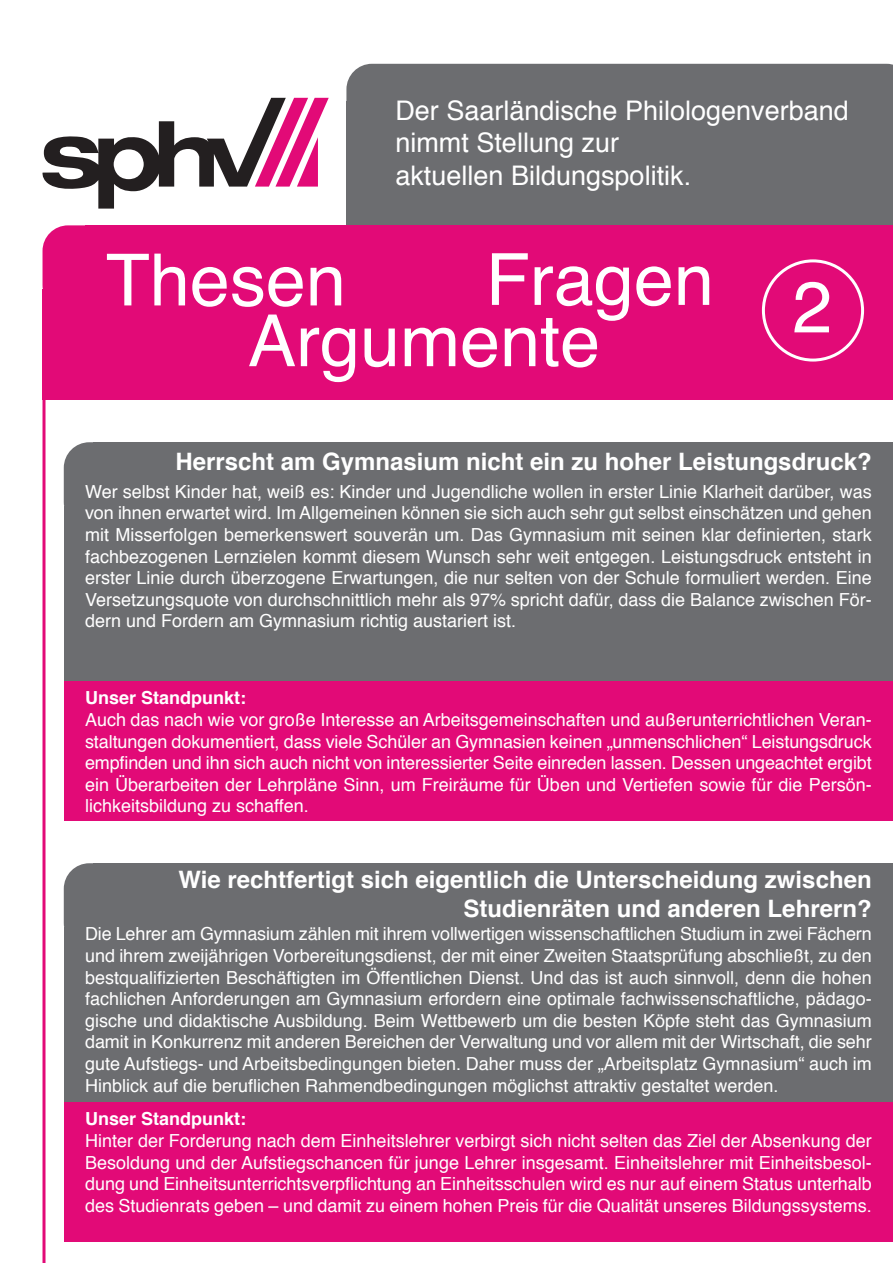
<style>
.page{position:relative;width:893px;height:1263px;background:#fff}
.page>*{position:absolute;margin:0;border:0;box-sizing:border-box;transform-origin:0 0}
.t1{font:72px/61.3px "Helvetica";color:#fff}
.t2{font:27px/32.4px "Helvetica";color:#fff}
.t3{font:700 24px/28.8px "Helvetica";color:#fff;text-align:right}
.t4{font:18px/21.6px "Helvetica";color:#fff;text-align:justify}
.t5{font:700 18px "Helvetica";color:#fff}
</style>
<div class="page">
<div style="left:64px;top:1097px;width:829px;height:145px;background:#e20a77"></div>
<div style="left:64px;top:676px;width:829px;height:145px;background:#e20a77"></div>
<div style="left:346px;top:64px;width:547px;height:37px;background:#6c6d70"></div>
<div style="left:346px;top:101px;width:547px;height:124px;background:#6c6d70"></div>
<div style="left:43px;top:225px;width:85px;height:85px;background:#e20a77;border-radius:26px"></div>
<div style="left:85px;top:225px;width:808px;height:85px;background:#e20a77"></div>
<div style="left:43px;top:289px;width:850px;height:111px;background:#e20a77"></div>
<div style="left:64px;top:442px;width:88px;height:85px;background:#6c6d70;border-radius:26px"></div>
<div style="left:93px;top:442px;width:800px;height:85px;background:#6c6d70"></div>
<div style="left:64px;top:506px;width:829px;height:174px;background:#6c6d70"></div>
<svg style="left:762px;top:259px;width:102px;height:103px"></svg>
<div style="left:64px;top:863px;width:88px;height:85px;background:#6c6d70;border-radius:26px"></div>
<div style="left:93px;top:863px;width:800px;height:85px;background:#6c6d70"></div>
<div style="left:64px;top:927px;width:829px;height:174px;background:#6c6d70"></div>
<hr style="left:43px;top:400px;width:3px;height:863px;background:#e20a77">
<svg style="left:42px;top:98px;width:287px;height:111px"></svg>
<h2 class="t2" style="left:395px;top:96px;width:455px">Der Saarländische Philologenverband nimmt Stellung zur<br>aktuellen Bildungspolitik.</h2>
<h1 class="t1" style="left:248px;top:255px;width:467px;text-indent:238px">Fragen<br>Argumente</h1>
<h1 class="t1" style="left:106px;top:255px;width:242px">Thesen</h1>
<h1 class="t1" style="left:792px;top:282px;width:42px">2</h1>
<h3 class="t3" style="left:175px;top:449px;width:698px">Herrscht am Gymnasium nicht ein zu hoher Leistungsdruck?</h3>
<p class="t4" style="left:85px;top:482px;width:788px">Wer selbst Kinder hat, weiß es: Kinder und Jugendliche wollen in erster Linie Klarheit darüber, was von ihnen erwartet wird. Im Allgemeinen können sie sich auch sehr gut selbst einschätzen und gehen mit Misserfolgen bemerkenswert souverän um. Das Gymnasium mit seinen klar definierten, stark fachbezogenen Lernzielen kommt diesem Wunsch sehr weit entgegen. Leistungsdruck entsteht in erster Linie durch überzogene Erwartungen, die nur selten von der Schule formuliert werden. Eine Versetzungsquote von durchschnittlich mehr als 97% spricht dafür, dass die Balance zwischen För&shy;dern und Fordern am Gymnasium richtig austariert ist.</p>
<p class="t5" style="left:85px;top:690px;width:163px">Unser Standpunkt:</p>
<p class="t4" style="left:85px;top:710px;width:788px">Auch das nach wie vor große Interesse an Arbeitsgemeinschaften und außerunterrichtlichen Veran&shy;staltungen dokumentiert, dass viele Schüler an Gymnasien keinen „unmenschlichen“ Leistungsdruck empfinden und ihn sich auch nicht von interessierter Seite einreden lassen. Dessen ungeachtet ergibt ein Überarbeiten der Lehrpläne Sinn, um Freiräume für Üben und Vertiefen sowie für die Persön&shy;lichkeitsbildung zu schaffen.</p>
<h3 class="t3" style="left:178px;top:867px;width:695px">Wie rechtfertigt sich eigentlich die Unterscheidung zwischen<br>Studienräten und anderen Lehrern?</h3>
<p class="t4" style="left:85px;top:925px;width:788px">Die Lehrer am Gymnasium zählen mit ihrem vollwertigen wissenschaftlichen Studium in zwei Fächern und ihrem zweijährigen Vorbereitungsdienst, der mit einer Zweiten Staatsprüfung abschließt, zu den bestqualifizierten Beschäftigten im Öffentlichen Dienst. Und das ist auch sinnvoll, denn die hohen fachlichen Anforderungen am Gymnasium erfordern eine optimale fachwissenschaftliche, pädago&shy;gische und didaktische Ausbildung. Beim Wettbewerb um die besten Köpfe steht das Gymnasium damit in Konkurrenz mit anderen Bereichen der Verwaltung und vor allem mit der Wirtschaft, die sehr gute Aufstiegs- und Arbeitsbedingungen bieten. Daher muss der „Arbeitsplatz Gymnasium“ auch im Hinblick auf die beruflichen Rahmendbedingungen möglichst attraktiv gestaltet werden.</p>
<p class="t5" style="left:85px;top:1111px;width:163px">Unser Standpunkt:</p>
<p class="t4" style="left:85px;top:1131px;width:788px">Hinter der Forderung nach dem Einheitslehrer verbirgt sich nicht selten das Ziel der Absenkung der Besoldung und der Aufstiegschancen für junge Lehrer insgesamt. Einheitslehrer mit Einheitsbesol&shy;dung und Einheitsunterrichtsverpflichtung an Einheitsschulen wird es nur auf einem Status unterhalb des Studienrats geben – und damit zu einem hohen Preis für die Qualität unseres Bildungssystems.</p>
</div>
